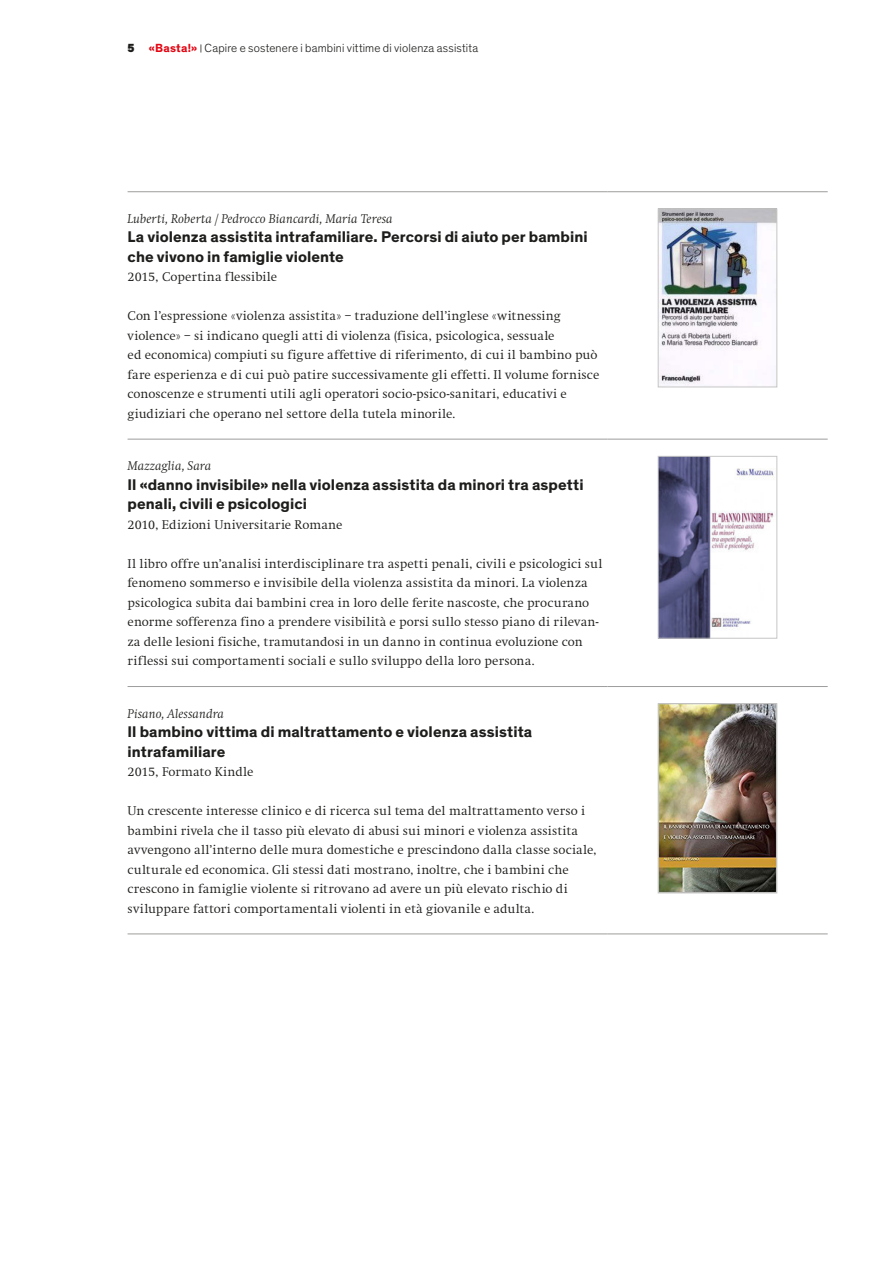
<style>
.page{position:relative;width:893px;height:1263px;background:#fff}
.page>*{position:absolute;margin:0;border:0;box-sizing:border-box;transform-origin:0 0}
.t1{font:700 15.75px/19.5px "Theinhardt";letter-spacing:.005em;color:#1d1d1b}
.t2{font:300 13.2px/19.5px "Swift";letter-spacing:.005em;color:#1d1d1b}
.t3{font:italic 300 13.2px "Swift";letter-spacing:.005em;color:#1d1d1b}
.t4{font:300 12px "Theinhardt";letter-spacing:.015em;color:#1d1d1b}
.s1{font-weight:900}
.s2{font-weight:700;color:#e30613}
.s3{font-size:9.6px}
</style>
<div class="page">
<hr style="left:128px;top:191px;width:479px;height:1px;background:#9d9d9c">
<hr style="left:607px;top:191px;width:221px;height:1px;background:#9d9d9c">
<hr style="left:128px;top:439px;width:479px;height:1px;background:#9d9d9c">
<hr style="left:607px;top:439px;width:221px;height:1px;background:#9d9d9c">
<hr style="left:128px;top:686px;width:479px;height:1px;background:#9d9d9c">
<hr style="left:607px;top:686px;width:221px;height:1px;background:#9d9d9c">
<hr style="left:128px;top:933px;width:479px;height:1px;background:#9d9d9c">
<hr style="left:607px;top:933px;width:221px;height:1px;background:#9d9d9c">
<img style="left:660px;top:211px;width:115px;height:174px">
<div style="left:658px;top:209px;width:119px;height:178px;border:1px solid #c6c6c6"></div>
<img style="left:660px;top:458px;width:114px;height:178px">
<div style="left:658px;top:456px;width:119px;height:182px;border:1px solid #c6c6c6"></div>
<img style="left:660px;top:705px;width:115px;height:186px">
<div style="left:658px;top:703px;width:119px;height:190px;border:1px solid #c6c6c6"></div>
<p class="t4" style="left:128px;top:41px;width:352px"><span class="s1">5</span> <span class="s2">«Basta!»</span> <span class="s3">|</span> Capire e sostenere i bambini vittime di violenza assistita</p>
<p class="t3" style="left:128px;top:211px;width:267px">Luberti, Roberta / Pedrocco Biancardi, Maria Teresa</p>
<p class="t1" style="left:128px;top:228px;width:462px">La violenza assistita intrafamiliare. Percorsi di aiuto per bambini che vivono in famiglie violente</p>
<p class="t2" style="left:128px;top:268px;width:151px">2015, Copertina flessibile</p>
<p class="t2" style="left:128px;top:306px;width:473px">Con l’espressione «violenza assistita» – traduzione dell’inglese «witnessing violence» – si indicano quegli atti di violenza (fisica, psicologica, sessuale<br>ed economica) compiuti su figure affettive di riferimento, di cui il bambino può fare esperienza e di cui può patire successivamente gli effetti. Il volume fornisce conoscenze e strumenti utili agli operatori socio-psico-sanitari, educativi e giudiziari che operano nel settore della tutela minorile.</p>
<p class="t3" style="left:128px;top:459px;width:85px">Mazzaglia, Sara</p>
<p class="t1" style="left:128px;top:475px;width:458px">Il «danno invisibile» nella violenza assistita da minori tra aspetti penali, civili e psicologici</p>
<p class="t2" style="left:128px;top:515px;width:216px">2010, Edizioni Universitarie Romane</p>
<p class="t2" style="left:128px;top:554px;width:476px">Il libro offre un’analisi interdisciplinare tra aspetti penali, civili e psicologici sul fenomeno sommerso e invisibile della violenza assistita da minori. La violenza psicologica subita dai bambini crea in loro delle ferite nascoste, che procurano enorme sofferenza fino a prendere visibilità e porsi sullo stesso piano di rilevan&shy;za delle lesioni fisiche, tramutandosi in un danno in continua evoluzione con riflessi sui comportamenti sociali e sullo sviluppo della loro persona.</p>
<p class="t3" style="left:128px;top:706px;width:98px">Pisano, Alessandra</p>
<p class="t1" style="left:128px;top:722px;width:406px">Il bambino vittima di maltrattamento e violenza assistita intrafamiliare</p>
<p class="t2" style="left:128px;top:762px;width:127px">2015, Formato Kindle</p>
<p class="t2" style="left:128px;top:801px;width:471px">Un crescente interesse clinico e di ricerca sul tema del maltrattamento verso i bambini rivela che il tasso più elevato di abusi sui minori e violenza assistita avvengono all’interno delle mura domestiche e prescindono dalla classe sociale, culturale ed economica. Gli stessi dati mostrano, inoltre, che i bambini che crescono in famiglie violente si ritrovano ad avere un più elevato rischio di sviluppare fattori comportamentali violenti in età giovanile e adulta.</p>
</div>
